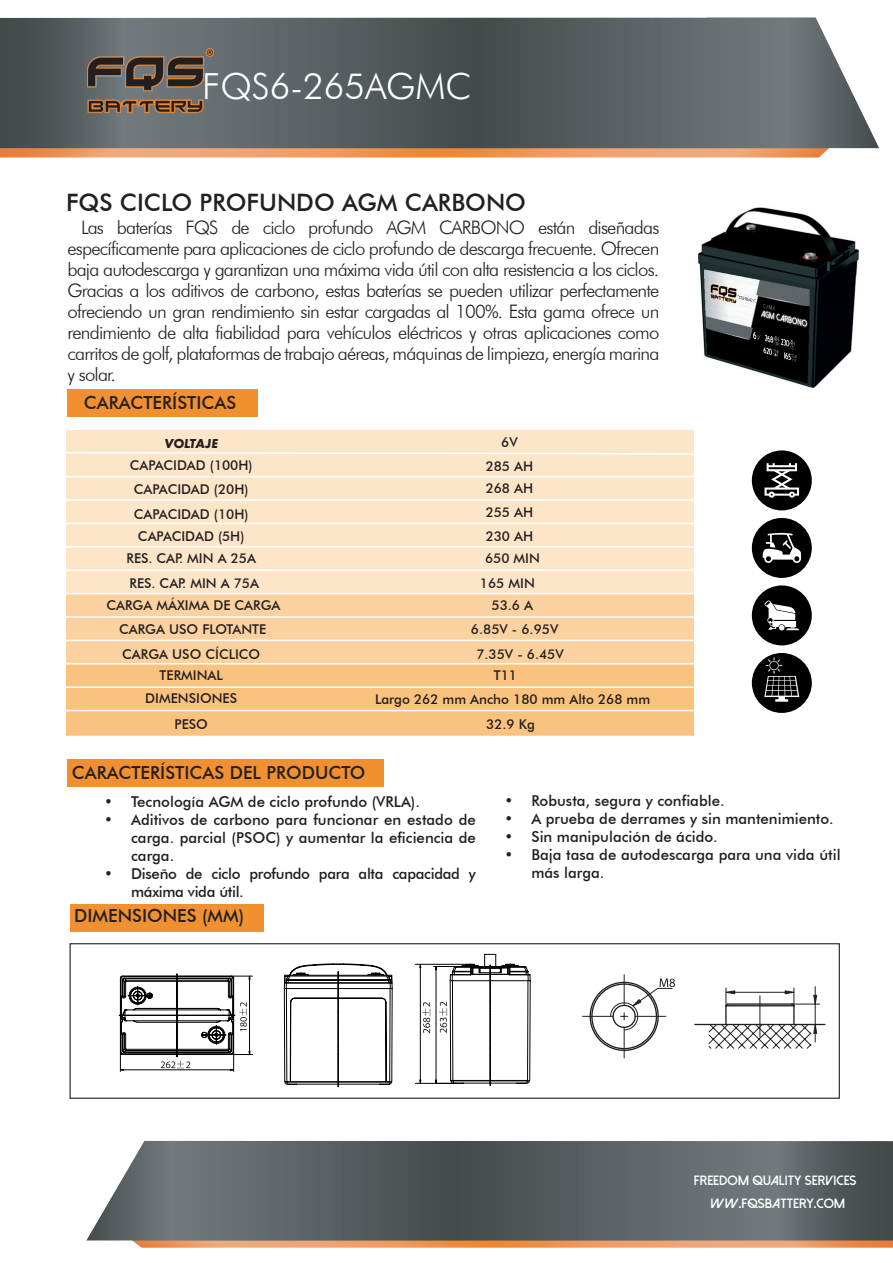
<style>
.page{position:relative;width:893px;height:1263px;background:#fff}
.page>*{position:absolute;margin:0;border:0;box-sizing:border-box;transform-origin:0 0}
.t1{font:300 36px "Futura BT";color:#fff}
.t2{font:500 24px "Futura BT";color:#231f20}
.t3{font:300 18.6px/21px "Futura BT";letter-spacing:-.045em;color:#231f20;text-align:justify}
.t4{font:500 18px "Futura BT";color:#231f20}
.t5{font:500 15px/18px "Futura BT";color:#231f20}
.t6{font:500 15px/18px "Futura BT";letter-spacing:-.02em;color:#231f20}
.t7{font:500 13.5px/24.5px "Futura BT";color:#231f20;text-align:center}
.t8{font:800 13.5px "Dolce Vita";color:#fff}
.t9{font:italic 700 13.5px "Futura PT";letter-spacing:-.015em;color:#231f20}
</style>
<div class="page">
<img style="left:0;top:17px;width:879px;height:141px">
<img style="left:78px;top:17px;width:144px;height:136px">
<img style="left:86px;top:1140px;width:807px;height:108px">
<div style="left:68px;top:389px;width:190px;height:28px;background:#f09030"></div>
<div style="left:66px;top:430px;width:627px;height:306px;background:#fde5c8"></div>
<svg style="left:66px;top:595px;width:627px;height:141px;background:#faca90"></svg>
<svg style="left:66px;top:451px;width:628px;height:4px"></svg>
<hr style="left:66px;top:476px;width:627px;height:1px;background:#fff">
<hr style="left:66px;top:499px;width:627px;height:2px;background:#fff">
<hr style="left:66px;top:523px;width:627px;height:1px;background:#fff">
<hr style="left:66px;top:546px;width:627px;height:2px;background:#fff">
<hr style="left:66px;top:569px;width:627px;height:2px;background:#fff">
<hr style="left:66px;top:593px;width:627px;height:1px;background:#fff">
<hr style="left:66px;top:616px;width:627px;height:2px;background:#fff">
<hr style="left:64px;top:640px;width:629px;height:1px;background:#fff">
<hr style="left:66px;top:663px;width:627px;height:1px;background:#fff">
<hr style="left:65px;top:686px;width:628px;height:2px;background:#fff">
<hr style="left:65px;top:710px;width:628px;height:1px;background:#fff">
<hr style="left:695px;top:1024px;width:130px;height:1px;background:#231f20">
<svg style="left:708px;top:986px;width:112px;height:63px"></svg>
<hr style="left:726px;top:1005px;width:68px;height:1px;background:#231f20">
<hr style="left:624px;top:975px;width:1px;height:30px;background:#231f20">
<hr style="left:624px;top:1027px;width:1px;height:31px;background:#231f20">
<hr style="left:583px;top:1016px;width:30px;height:1px;background:#231f20">
<svg style="left:585px;top:976px;width:90px;height:80px"></svg>
<div style="left:752px;top:653px;width:60px;height:60px;background:#000001;border-radius:50%"></div>
<svg style="left:764px;top:657px;width:35px;height:45px"></svg>
<div style="left:752px;top:585px;width:60px;height:60px;background:#000001;border-radius:50%"></div>
<svg style="left:764px;top:600px;width:35px;height:30px"></svg>
<div style="left:752px;top:518px;width:60px;height:60px;background:#000001;border-radius:50%"></div>
<svg style="left:763px;top:533px;width:38px;height:30px"></svg>
<div style="left:752px;top:450px;width:60px;height:60px;background:#000001;border-radius:50%"></div>
<svg style="left:764px;top:463px;width:35px;height:35px"></svg>
<div style="left:68px;top:759px;width:316px;height:28px;background:#f09030"></div>
<div style="left:70px;top:904px;width:193px;height:28px;background:#f09030"></div>
<div style="left:70px;top:943px;width:770px;height:156px;border:1px solid #231f20"></div>
<svg style="left:285px;top:1084px;width:106px;height:3px"></svg>
<svg style="left:119px;top:975px;width:6px;height:96px"></svg>
<svg style="left:125px;top:963px;width:294px;height:121px"></svg>
<hr style="left:415px;top:964px;width:50px;height:1px;background:#030303">
<hr style="left:415px;top:1083px;width:39px;height:1px;background:#030303">
<svg style="left:419px;top:953px;width:112px;height:133px"></svg>
<img style="left:697px;top:207px;width:162px;height:181px">
<h1 class="t1" style="left:202px;top:64px;width:271px">FQS6-265AGMC</h1>
<p class="t2" style="left:66px;top:188px;width:462px">FQS CICLO PROFUNDO AGM CARBONO</p>
<p class="t3" style="left:68px;top:216px;width:593px;text-indent:14px">Las baterías FQS de ciclo profundo AGM CARBONO están diseñadas específicamente para aplicaciones de ciclo profundo de descarga frecuente. Ofrecen baja autodescarga y garantizan una máxima vida útil con alta resistencia a los ciclos.<br>Gracias a los aditivos de carbono, estas baterías se pueden utilizar perfectamente ofreciendo un gran rendimiento sin estar cargadas al 100%. Esta gama ofrece un rendimiento de alta fiabilidad para vehículos eléctricos y otras aplicaciones como carritos de golf, plataformas de trabajo aéreas, máquinas de limpieza, energía marina y solar.</p>
<p class="t4" style="left:84px;top:392px;width:154px">CARACTERÍSTICAS</p>
<p class="t9" style="left:165px;top:435px;width:55px">VOLTAJE</p>
<p class="t7" style="left:486px;top:430px;width:49px;line-height:24px">6V<br>285 AH</p>
<p class="t7" style="left:486px;top:476px;width:49px;text-align:justify">268 AH 255 AH 230 AH</p>
<p class="t7" style="left:480px;top:546px;width:61px">650 MIN<br>165 MIN</p>
<p class="t7" style="left:492px;top:593px;width:43px">53.6 A</p>
<p class="t7" style="left:471px;top:617px;width:89px">6.85V - 6.95V</p>
<p class="t7" style="left:476px;top:642px;width:89px">7.35V - 6.45V</p>
<p class="t7" style="left:375px;top:663px;width:277px;line-height:23.4px;text-align:left;text-indent:119px">T11<br>Largo 262 mm Ancho 180 mm Alto 268 mm</p>
<p class="t7" style="left:486px;top:711px;width:50px">32.9 Kg</p>
<p class="t7" style="left:130px;top:452px;width:124px">CAPACIDAD (100H)<br>CAPACIDAD (20H)<br>CAPACIDAD (10H)</p>
<p class="t7" style="left:126px;top:525px;width:131px;line-height:22.4px">CAPACIDAD (5H)<br>RES. CAP. MIN A 25A</p>
<p class="t7" style="left:130px;top:571px;width:131px">RES. CAP. MIN A 75A</p>
<p class="t7" style="left:106px;top:593px;width:176px">CARGA MÁXIMA DE CARGA<br>CARGA USO FLOTANTE</p>
<p class="t7" style="left:122px;top:643px;width:140px;line-height:21.1px">CARGA USO CÍCLICO<br>TERMINAL</p>
<p class="t7" style="left:145px;top:686px;width:93px;line-height:25.2px">DIMENSIONES<br>PESO</p>
<p class="t4" style="left:72px;top:762px;width:295px">CARACTERÍSTICAS DEL PRODUCTO</p>
<p class="t5" style="left:104px;top:793px;width:317px">• Tecnología AGM de ciclo profundo (VRLA).</p>
<p class="t5" style="left:131px;top:811px;width:346px;text-align:justify;text-indent:-27px">• Aditivos de carbono para funcionar en estado de carga. parcial (PSOC) y aumentar la eficiencia de carga.</p>
<p class="t6" style="left:131px;top:865px;width:346px;text-indent:-27px">• Diseño de ciclo profundo para alta capacidad y máxima vida útil.</p>
<p class="t4" style="left:74px;top:905px;width:171px">DIMENSIONES (MM)</p>
<p class="t5" style="left:504px;top:792px;width:222px">• Robusta, segura y confiable.</p>
<p class="t5" style="left:504px;top:810px;width:331px">• A prueba de derrames y sin mantenimiento.</p>
<p class="t5" style="left:504px;top:828px;width:215px">• Sin manipulación de ácido.</p>
<p class="t5" style="left:531px;top:846px;width:311px;text-indent:-27px">• Baja tasa de autodescarga para una vida útil más larga.</p>
<p class="t8" style="left:694px;top:1173px;width:164px">FREEDOM QUALITY SERVICES</p>
<p class="t8" style="left:711px;top:1196px;width:136px">WW.FQSBATTERY.COM</p>
</div>
